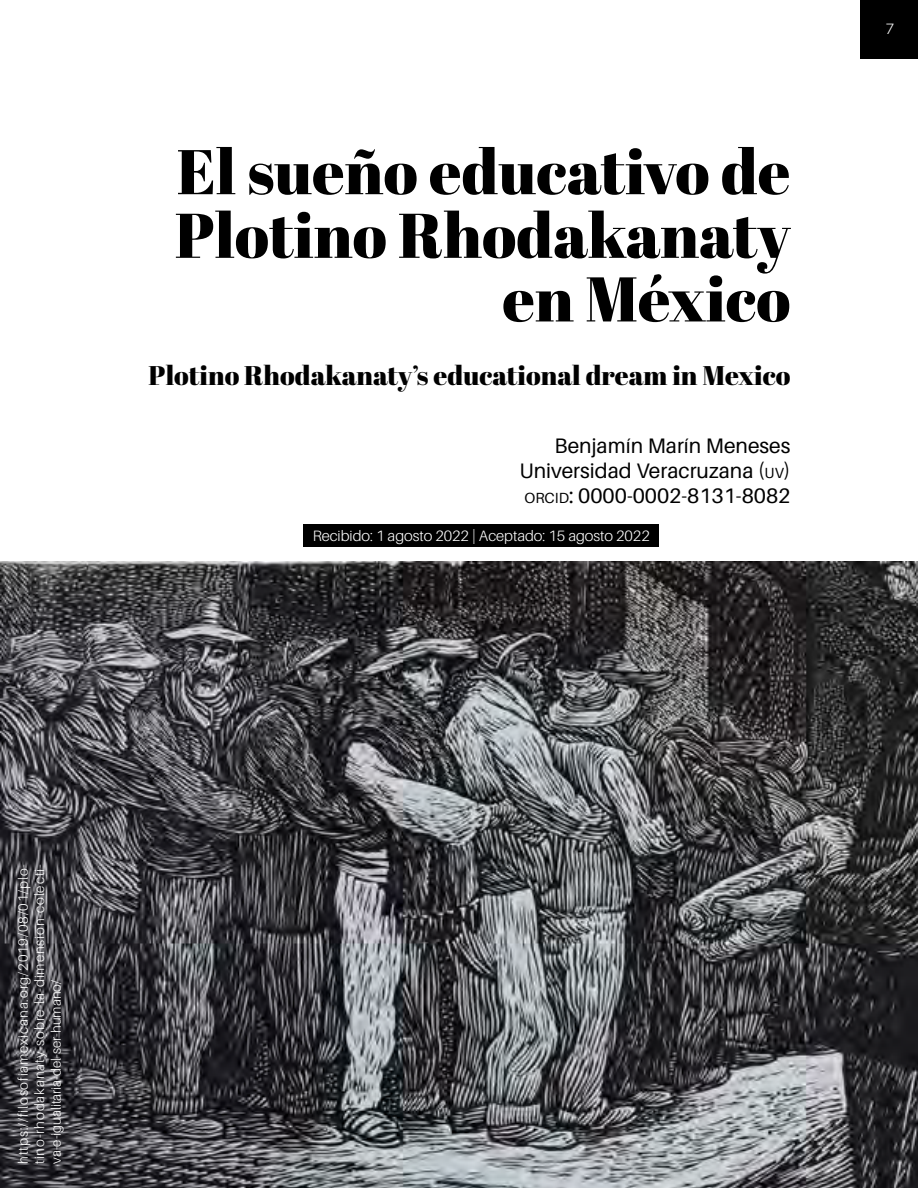
<style>
.page{position:relative;width:918px;height:1188px;background:#fff}
.page>*{position:absolute;margin:0;border:0;box-sizing:border-box;transform-origin:0 0}
.t1{font:63px/63.6px "Abril Fatface";color:#000;text-align:right}
.t2{font:27px "Abril Fatface";color:#000}
.t3{font:21px/25.2px "Aileron";color:#000;text-align:justify}
.t4{font:300 15px "Aileron";color:#fff}
.t5{font:300 13.5px/16.5px "Aileron";letter-spacing:.03em;color:#fff;text-align:justify}
.s1{font-size:14.7px}
</style>
<div class="page">
<div style="left:860px;top:0;width:58px;height:59px;background:#000"></div>
<img style="left:0;top:561px;width:918px;height:627px">
<div style="left:303px;top:524px;width:355px;height:22px;background:#000"></div>
<h1 class="t1" style="left:175px;top:138px;width:617px">El sueño educativo de<br>Plotino Rhodakanaty en México</h1>
<h2 class="t2" style="left:149px;top:356px;width:643px">Plotino Rhodakanaty’s educational dream in Mexico</h2>
<h3 class="t3" style="left:519px;top:433px;width:273px;text-indent:35px">Benjamín Marín Meneses Universidad Veracruzana (<span class="s1">UV</span>)<br><span class="s1">ORCID</span>: 0000-0002-8131-8082</h3>
<p class="t4" style="left:313px;top:528px;width:339px">Recibido: 1 agosto 2022 | Aceptado: 15 agosto 2022</p>
<p class="t4" style="left:886px;top:21px;width:10px">7</p>
<p class="t5" style="left:15px;top:1164px;width:302px;rotate:-90deg">https://filosofiamexicana.org/2019/08/01/plo&shy;tino-rhodakanaty-sobre-la-dimension-colecti&shy;va-e-igualitaria-del-ser-humano/</p>
</div>
